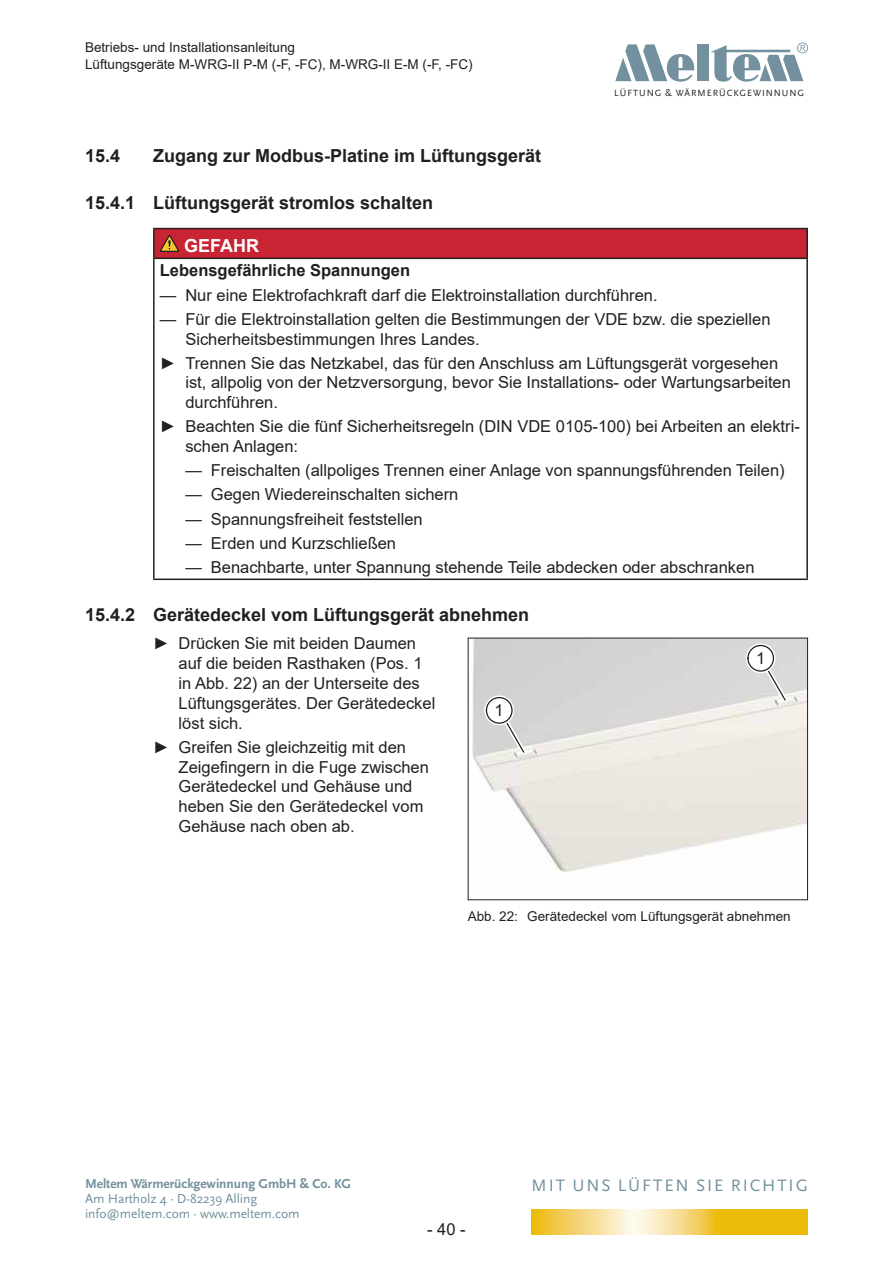
<style>
.page{position:relative;width:893px;height:1263px;background:#fff}
.page>*{position:absolute;margin:0;border:0;box-sizing:border-box;transform-origin:0 0}
.t1{font:700 18px "Arial";color:#231f20}
.t2{font:700 18px "Arial";color:#fff}
.t3{font:17.25px "Scala Sans Pro";letter-spacing:.11em;color:#72909d}
.t4{font:16.5px/19.8px "Arial";color:#231f20}
.t5{font:700 16.5px "Arial";color:#231f20}
.t6{font:13.5px/16.2px "Arial";color:#231f20}
.t7{font:13.5px/15px "Scala Sans Pro";letter-spacing:-.005em;color:#72909d}
.t8{font:700 13.5px "Scala Sans Pro";letter-spacing:-.005em;color:#72909d}
.t9{font:9.45px "Scala Sans Pro";letter-spacing:.1em;color:#231f20}
</style>
<div class="page">
<svg style="left:615px;top:44px;width:80px;height:38px"></svg>
<div style="left:697px;top:44px;width:12px;height:37px;background:#72909d"></div>
<svg style="left:710px;top:43px;width:98px;height:39px"></svg>
<svg style="left:531px;top:1209px;width:277px;height:25px;background:#f2d05e"></svg>
<div style="left:154px;top:229px;width:653px;height:29px;background:#c82434"></div>
<hr style="left:153px;top:228px;width:655px;height:1px;background:#231f20">
<hr style="left:153px;top:229px;width:2px;height:29px;background:#231f20">
<hr style="left:806px;top:229px;width:2px;height:29px;background:#231f20">
<hr style="left:153px;top:258px;width:655px;height:1px;background:#231f20">
<hr style="left:153px;top:259px;width:2px;height:319px;background:#231f20">
<hr style="left:806px;top:259px;width:2px;height:319px;background:#231f20">
<hr style="left:153px;top:578px;width:655px;height:2px;background:#231f20">
<svg style="left:160px;top:235px;width:19px;height:17px"></svg>
<img style="left:472px;top:640px;width:334px;height:233px">
<svg style="left:482px;top:693px;width:47px;height:64px;background:#d5d5d4"></svg>
<div style="left:486px;top:698px;width:26px;height:25px;background:#fff;border-radius:50%"></div>
<div style="left:486px;top:697px;width:27px;height:27px;border:1px solid #231f20;border-radius:50%"></div>
<svg style="left:743px;top:641px;width:48px;height:64px;background:#dadad9"></svg>
<div style="left:748px;top:645px;width:25px;height:26px;background:#fff;border-radius:50%"></div>
<div style="left:747px;top:645px;width:27px;height:27px;border:1px solid #231f20;border-radius:50%"></div>
<p class="t6" style="left:85px;top:39px;width:389px">Betriebs- und Installationsanleitung<br>Lüftungsgeräte M-WRG-II P-M (-F, -FC), M-WRG-II E-M (-F, -FC)</p>
<p class="t9" style="left:614px;top:87px;width:191px">LÜFTUNG &amp; WÄRMERÜCKGEWINNUNG</p>
<p class="t1" style="left:85px;top:143px;width:37px">15.4</p>
<p class="t1" style="left:153px;top:143px;width:390px">Zugang zur Modbus-Platine im Lüftungsgerät</p>
<p class="t1" style="left:85px;top:190px;width:350px">15.4.1 Lüftungsgerät stromlos schalten</p>
<p class="t2" style="left:184px;top:233px;width:76px">GEFAHR</p>
<p class="t5" style="left:160px;top:259px;width:252px">Lebensgefährliche Spannungen</p>
<p class="t4" style="left:160px;top:285px;width:499px">— Nur eine Elektrofachkraft darf die Elektroinstallation durchführen.</p>
<p class="t4" style="left:185px;top:309px;width:587px;text-indent:-26px">— Für die Elektroinstallation gelten die Bestimmungen der VDE bzw. die speziellen<br>Sicherheitsbestimmungen Ihres Landes.</p>
<p class="t4" style="left:185px;top:353px;width:607px;text-indent:-26px">► Trennen Sie das Netzkabel, das für den Anschluss am Lüftungsgerät vorgesehen ist, allpolig von der Netzversorgung, bevor Sie Installations- oder Wartungsarbeiten durchführen.</p>
<p class="t4" style="left:185px;top:416px;width:616px;text-indent:-26px">► Beachten Sie die fünf Sicherheitsregeln (DIN VDE 0105-100) bei Arbeiten an elektri&shy;schen Anlagen:</p>
<p class="t4" style="left:185px;top:460px;width:601px">— Freischalten (allpoliges Trennen einer Anlage von spannungsführenden Teilen)</p>
<p class="t4" style="left:185px;top:485px;width:275px">— Gegen Wiedereinschalten sichern</p>
<p class="t4" style="left:185px;top:509px;width:239px">— Spannungsfreiheit feststellen</p>
<p class="t4" style="left:185px;top:533px;width:212px">— Erden und Kurzschließen</p>
<p class="t4" style="left:185px;top:557px;width:571px">— Benachbarte, unter Spannung stehende Teile abdecken oder abschranken</p>
<p class="t1" style="left:85px;top:602px;width:446px">15.4.2 Gerätedeckel vom Lüftungsgerät abnehmen</p>
<p class="t4" style="left:179px;top:634px;width:258px;text-indent:-26px">► Drücken Sie mit beiden Daumen auf die beiden Rasthaken (Pos. 1 in Abb. 22) an der Unterseite des<br>Lüftungsgerätes. Der Gerätedeckel löst sich.</p>
<p class="t4" style="left:179px;top:737px;width:252px;text-indent:-26px">► Greifen Sie gleichzeitig mit den<br>Zeigefingern in die Fuge zwischen<br>Gerätedeckel und Gehäuse und heben Sie den Gerätedeckel vom<br>Gehäuse nach oben ab.</p>
<p class="t4" style="left:756px;top:648px;width:11px">1</p>
<p class="t4" style="left:495px;top:700px;width:11px">1</p>
<p class="t6" style="left:468px;top:908px;width:324px">Abb. 22: Gerätedeckel vom Lüftungsgerät abnehmen</p>
<p class="t8" style="left:85px;top:1176px;width:267px">Meltem Wärmerückgewinnung GmbH &amp; Co. KG</p>
<p class="t7" style="left:85px;top:1191px;width:216px">Am Hartholz 4 · D-82239 Alling info@meltem.com · www.meltem.com</p>
<p class="t4" style="left:427px;top:1219px;width:40px">- 40 -</p>
<p class="t3" style="left:532px;top:1175px;width:278px">MIT UNS LÜFTEN SIE RICHTIG</p>
</div>
